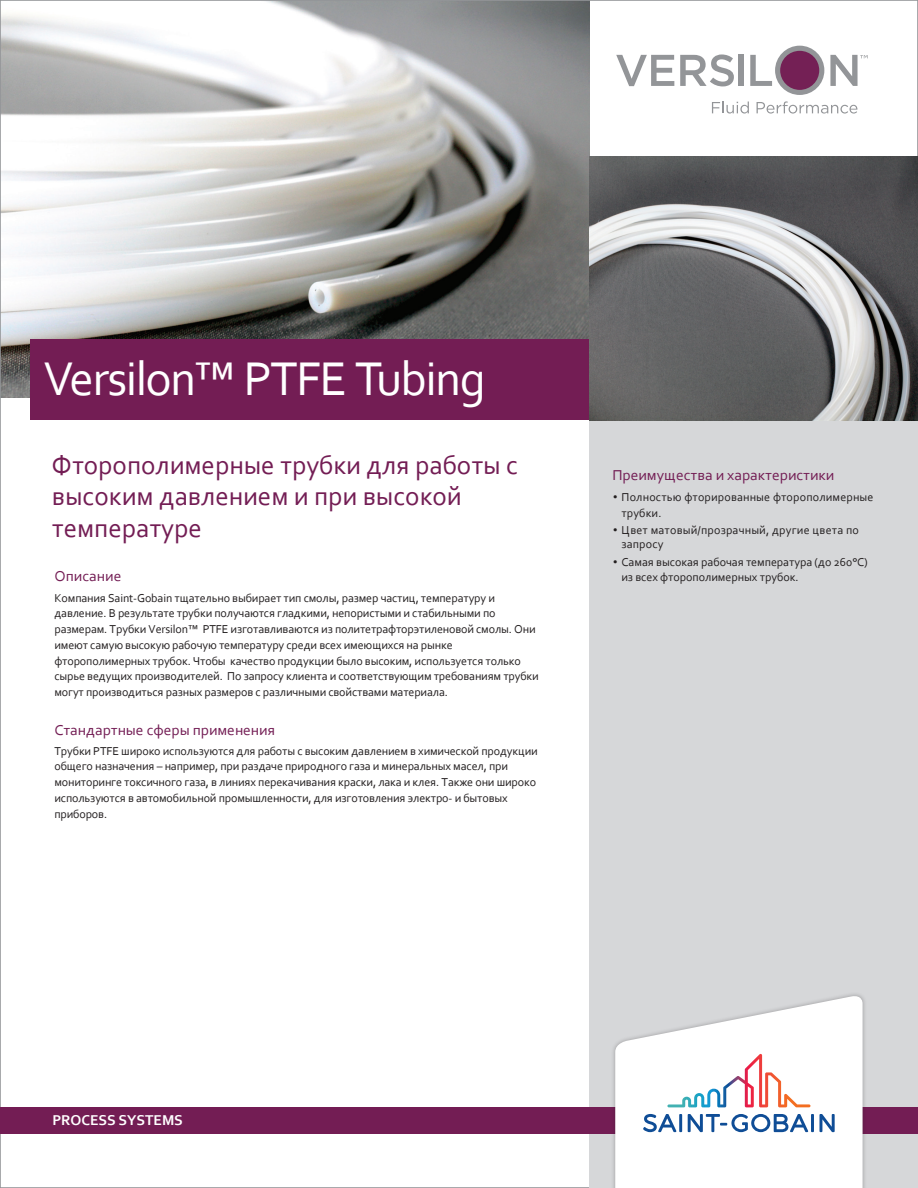
<style>
.page{position:relative;width:918px;height:1188px;background:#fff}
.page>*{position:absolute;margin:0;border:0;box-sizing:border-box;transform-origin:0 0}
.box___Product_name{font:49.5px "Corbel";letter-spacing:-.035em;color:#fff}
.Heading{font:27px/31.5px "Corbel";color:#731d54}
.Heading-2{font:15px "Corbel";color:#731d54}
.F_B_heads{font:15px "Corbel";color:#731d54}
.body_-_copy{font:700 15px "Corbel";letter-spacing:-.005em;color:#fff}
.Heading-3{font:12px/15.8px "Corbel";letter-spacing:-.01em;color:#231f20}
.F_B_Bullets{font:12px/15.3px "Corbel";letter-spacing:.015em;color:#231f20}
.F_B_Bullets-2{font:12px/14.9px "Corbel";letter-spacing:-.005em;color:#231f20}
.s1{font-family:"Gotham"}
</style>
<div class="page">
<img style="left:2px;top:2px;width:588px;height:396px">
<div style="left:31px;top:339px;width:573px;height:81px;background:#731d54"></div>
<div style="left:590px;top:398px;width:328px;height:790px;background:#d6d7d9"></div>
<img style="left:590px;top:157px;width:328px;height:263px">
<div style="left:0;top:1107px;width:918px;height:27px;background:#731d54"></div>
<div style="left:611px;top:992px;width:256px;height:196px;background:#231f20;opacity:.3"></div>
<svg style="left:615px;top:996px;width:248px;height:192px;fill:#fff"></svg>
<svg style="left:643px;top:1114px;width:33px;height:18px"></svg>
<hr style="left:679px;top:1114px;width:3px;height:18px;background:#0f4d96">
<svg style="left:688px;top:1114px;width:120px;height:18px;background:#a3bbd7"></svg>
<hr style="left:811px;top:1114px;width:3px;height:18px;background:#0f4d96">
<svg style="left:819px;top:1114px;width:16px;height:18px"></svg>
<svg style="left:667px;top:1054px;width:144px;height:53px;background:#f0e5e6"></svg>
<div style="left:775px;top:46px;width:49px;height:49px;background:#939598;border-radius:50%"></div>
<div style="left:780px;top:51px;width:39px;height:39px;background:#742055;border-radius:50%"></div>
<svg style="left:616px;top:55px;width:58px;height:31px"></svg>
<svg style="left:680px;top:54px;width:54px;height:32px"></svg>
<div style="left:739px;top:55px;width:5px;height:31px;background:#939598"></div>
<svg style="left:750px;top:55px;width:22px;height:31px"></svg>
<svg style="left:712px;top:102px;width:37px;height:12px"></svg>
<svg style="left:757px;top:101px;width:100px;height:13px"></svg>
<svg style="left:830px;top:55px;width:38px;height:31px"></svg>
<p class="box___Product_name" style="left:44px;top:348px;width:444px">Versilon™ PTFE Tubing</p>
<p class="Heading" style="left:52px;top:448px;width:468px">Фторополимерные трубки для работы с высоким давлением и при высокой температуре</p>
<p class="Heading-2" style="left:54px;top:567px;width:69px">Описание</p>
<p class="Heading-3" style="left:54px;top:589px;width:486px">Компания Saint-Gobain тщательно выбирает тип смолы, размер частиц, температуру и давление. В результате трубки получаются гладкими, непористыми и стабильными по размерам. Трубки Versilon™ PTFE изготавливаются из политетрафторэтиленовой смолы. Они имеют самую высокую рабочую температуру среди всех имеющихся на рынке фторополимерных трубок. Чтобы качество продукции было высоким, используется только сырье ведущих производителей. По запросу клиента и соответствующим требованиям трубки могут производиться разных размеров с различными свойствами материала.</p>
<p class="Heading-2" style="left:54px;top:720px;width:222px">Стандартные сферы применения</p>
<p class="Heading-3" style="left:54px;top:742px;width:485px">Трубки PTFE широко используются для работы с высоким давлением в химической продукции общего назначения – например, при раздаче природного газа и минеральных масел, при мониторинге токсичного газа, в линиях перекачивания краски, лака и клея. Также они широко используются в автомобильной промышленности, для изготовления электро- и бытовых приборов.</p>
<p class="F_B_heads" style="left:612px;top:466px;width:224px">Преимущества и характеристики</p>
<p class="F_B_Bullets" style="left:621px;top:490px;width:254px;text-indent:-9px"><span class="s1">•</span> Полностью фторированные фторополимерные трубки.</p>
<p class="F_B_Bullets" style="left:621px;top:523px;width:239px;line-height:13.8px;text-indent:-9px"><span class="s1">•</span> Цвет матовый/прозрачный, другие цвета по запросу</p>
<p class="F_B_Bullets-2" style="left:621px;top:554px;width:248px;text-indent:-9px"><span class="s1">•</span> Самая высокая рабочая температура (до 260°С) из всех фторополимерных трубок.</p>
<p class="body_-_copy" style="left:52px;top:1111px;width:132px">PROCESS SYSTEMS</p>
</div>
